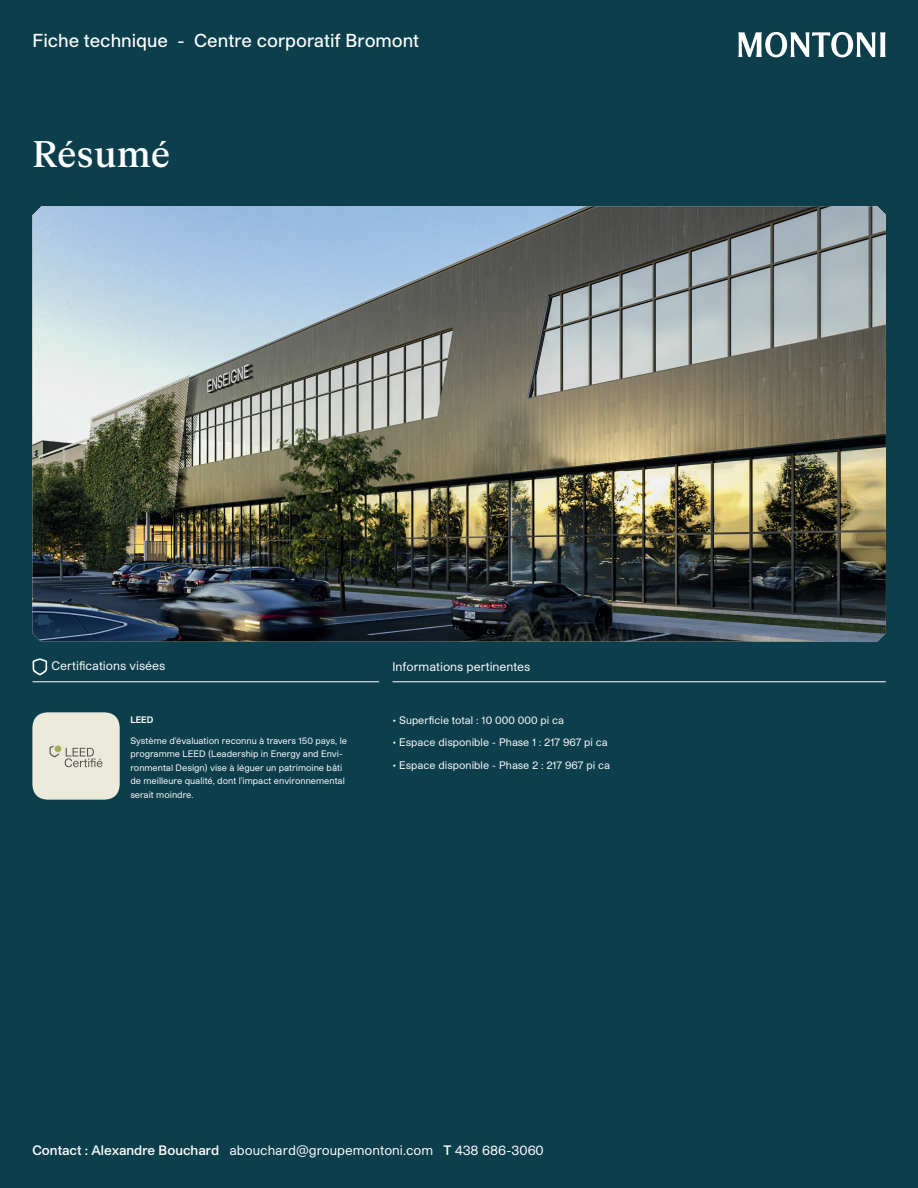
<style>
.page{position:relative;width:918px;height:1188px;background:#0c3e4c}
.page>*{position:absolute;margin:0;border:0;box-sizing:border-box;transform-origin:0 0}
.t1{font:500 36px "FK Roman Standard";color:#fff}
.t2{font:500 18px "Studio Pro";color:#fff}
.t3{font:13.2px "Studio Pro";color:#fff}
.t4{font:12px "Studio Pro";color:#fff}
.t5{font:10.5px "Studio Pro";color:#fff}
.t6{font:9px/13.5px "Studio Pro";color:#fff}
.t7{font:700 9px "Studio Pro";color:#fff}
.s1{font-weight:600}
</style>
<div class="page">
<svg style="left:738px;top:32px;width:148px;height:25px"></svg>
<hr style="left:33px;top:681px;width:346px;height:1px;background:#fff">
<hr style="left:393px;top:681px;width:493px;height:1px;background:#fff">
<img style="left:32px;top:206px;width:854px;height:435px">
<svg style="left:33px;top:658px;width:14px;height:17px"></svg>
<div style="left:32px;top:712px;width:88px;height:88px;background:#eceada;border-radius:16px"></div>
<svg style="left:50px;top:746px;width:52px;height:21px"></svg>
<h2 class="t2" style="left:32px;top:28px;width:388px">Fiche technique - Centre corporatif Bromont</h2>
<h1 class="t1" style="left:32px;top:126px;width:139px">Résumé</h1>
<h3 class="t4" style="left:52px;top:658px;width:115px">Certifications visées</h3>
<h3 class="t4" style="left:393px;top:659px;width:139px">Informations pertinentes</h3>
<p class="t7" style="left:130px;top:713px;width:25px">LEED</p>
<p class="t6" style="left:130px;top:734px;width:218px">Système d’évaluation reconnu à travers 150 pays, le programme LEED (Leadership in Energy and Envi&shy;ronmental Design) vise à léguer un patrimoine bâti de meilleure qualité, dont l’impact environnemental serait moindre.</p>
<p class="t5" style="left:393px;top:714px;width:173px">• Superficie total : 10 000 000 pi ca</p>
<p class="t5" style="left:393px;top:736px;width:217px">• Espace disponible - Phase 1 : 217 967 pi ca</p>
<p class="t5" style="left:393px;top:758px;width:219px">• Espace disponible - Phase 2 : 217 967 pi ca</p>
<h3 class="t3" style="left:32px;top:1142px;width:513px"><span class="s1">Contact : Alexandre Bouchard</span> abouchard@groupemontoni.com <span class="s1">T</span> 438 686-3060</h3>
</div>
